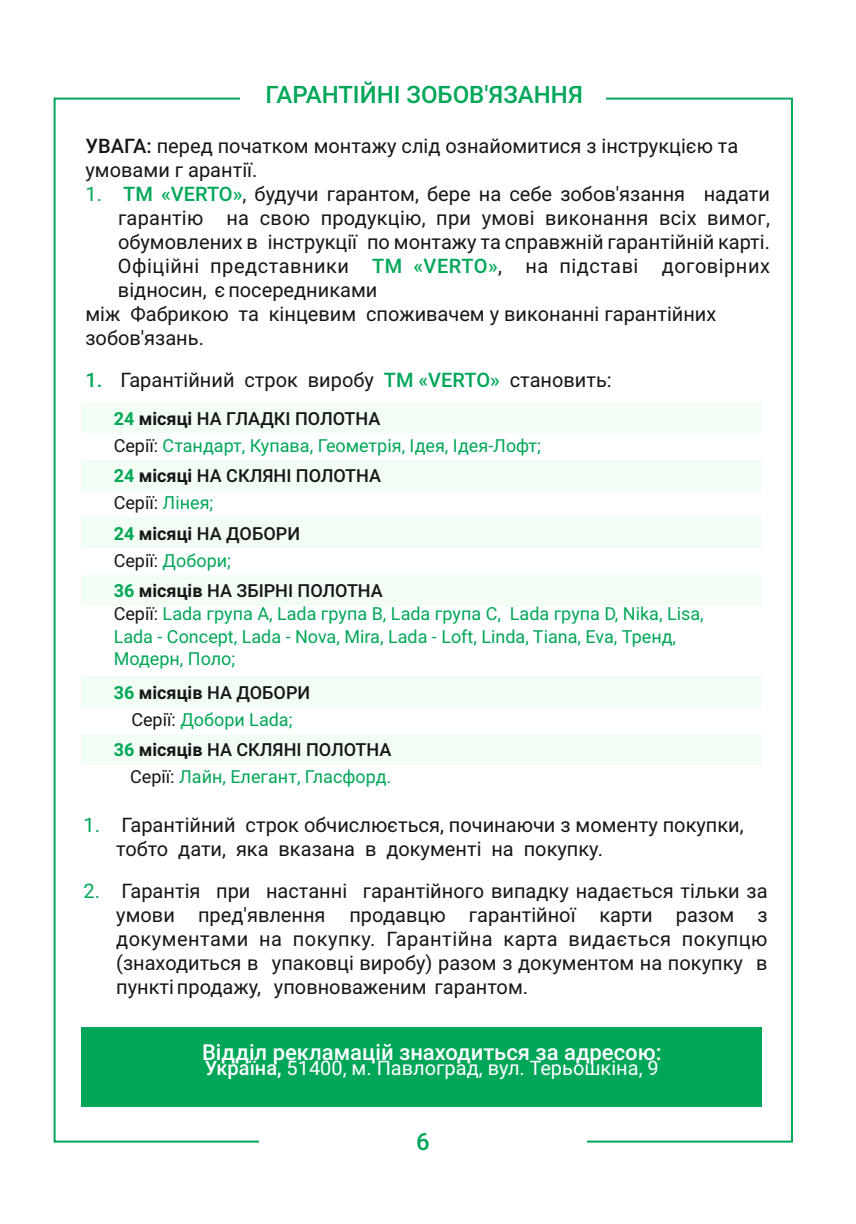
<style>
.page{position:relative;width:856px;height:1224px;background:#fff}
.page>*{position:absolute;margin:0;border:0;box-sizing:border-box;transform-origin:0 0}
.t1{font:500 24px "Roboto";color:#00a759}
.t2{font:500 22px "Roboto";color:#fff}
.t3{font:20px/24px "Roboto";color:#151616}
.t4{font:20px "Roboto";letter-spacing:.025em;color:#151616}
.t5{font:20px "Roboto";color:#fff}
.t6{font:18px/27px "Roboto";color:#00a759}
.t7{font:500 18px/27px "Roboto";color:#151616}
.s1{font-weight:500}
.s2{color:#00a759}
.s3{font-weight:500;color:#00a759}
.s4{font-weight:700}
.s5{font-weight:700;color:#151616}
.s6{font-weight:500;color:#151616}
.s7{color:#151616}
.s8{font-weight:700;color:#00a759}
.s9{font-weight:400}
.s10{font-weight:400;color:#00a759}
</style>
<div class="page">
<div style="left:81px;top:1028px;width:680px;height:79px;background:#00a759"></div>
<p class="t1" style="left:266px;top:85px;width:319px">ГАРАНТІЙНІ ЗОБОВ'ЯЗАННЯ</p>
<p class="t3" style="left:86px;top:136px;width:654px"><span class="s1">УВАГА:</span> перед початком монтажу слід ознайомитися з інструкцією та умовами г арантії.</p>
<p class="t3" style="left:86px;top:184px;width:686px"><span class="s2">1.</span> <span class="s3">ТМ «VERTO»</span>, будучи гарантом, бере на себе зобов'язання надати</p>
<p class="t3" style="left:118px;top:208px;width:653px">гарантію на свою продукцію, при умові виконання всіх вимог,</p>
<p class="t3" style="left:118px;top:232px;width:654px">обумовлених в інструкції по монтажу та справжній гарантійній карті.</p>
<p class="t4" style="left:118px;top:258px;width:654px">Офіційні представники <span class="s3">ТМ «VERTO»</span>, на підставі договірних</p>
<p class="t3" style="left:118px;top:280px;width:261px">відносин, є посередниками</p>
<p class="t3" style="left:85px;top:304px;width:632px">між Фабрикою та кінцевим споживачем у виконанні гарантійних</p>
<p class="t3" style="left:85px;top:328px;width:120px">зобов'язань.</p>
<p class="t3" style="left:85px;top:370px;width:528px"><span class="s3">1.</span> Гарантійний строк виробу <span class="s3">ТМ «VERTO»</span> становить:</p>
<p class="t6" style="left:114px;top:407px;width:429px"><span class="s4">24</span> <span class="s5">місяці</span> <span class="s6">НА ГЛАДКІ ПОЛОТНА<br></span><span class="s7">Серії:</span> Стандарт, Купава, Геометрія, Ідея, Ідея-Лофт;</p>
<p class="t7" style="left:114px;top:464px;width:269px"><span class="s8">24</span> <span class="s4">місяці</span> НА СКЛЯНІ ПОЛОТНА<br><span class="s9">Серії:</span> <span class="s10">Лінея;</span></p>
<p class="t7" style="left:114px;top:522px;width:188px"><span class="s8">24</span> <span class="s4">місяці</span> НА ДОБОРИ<br><span class="s9">Серії:</span> <span class="s10">Добори;</span></p>
<p class="t6" style="left:114px;top:581px;width:592px;line-height:22.6px"><span class="s4">36</span> <span class="s5">місяців</span> <span class="s6">НА ЗБІРНІ ПОЛОТНА<br></span><span class="s7">Серії:</span> Lada група А, Lada група B, Lada група С, Lada група D, Nika, Lisa, Lada - Concept, Lada - Nova, Mira, Lada - Loft, Linda, Tiana, Eva, Тренд, Модерн, Поло;</p>
<p class="t6" style="left:114px;top:681px;width:198px;text-align:center"><span class="s4">36</span> <span class="s5">місяців</span> <span class="s6">НА ДОБОРИ<br></span><span class="s7">Серії:</span> Добори Lada;</p>
<p class="t6" style="left:114px;top:738px;width:279px;text-align:right"><span class="s4">36</span> <span class="s5">місяців</span> <span class="s6">НА СКЛЯНІ ПОЛОТНА<br></span><span class="s7">Серії:</span> Лайн, Елегант, Гласфорд.</p>
<p class="t3" style="left:116px;top:815px;width:629px;text-indent:-33px"><span class="s2">1.</span> Гарантійний строк обчислюється, починаючи з моменту покупки, тобто дати, яка вказана в документі на покупку.</p>
<p class="t3" style="left:116px;top:881px;width:653px;text-align:justify;text-indent:-33px"><span class="s2">2.</span> Гарантія при настанні гарантійного випадку надається тільки за умови пред'явлення продавцю гарантійної карти разом з документами на покупку. Гарантійна карта видається покупцю (знаходиться в упаковці виробу) разом з документом на покупку в пункті продажу, уповноваженим гарантом.</p>
<p class="t2" style="left:202px;top:1043px;width:461px">Відділ рекламацій знаходиться за адресою:</p>
<p class="t5" style="left:205px;top:1060px;width:456px"><span class="s1">Україна,</span> 51400, м. Павлоград, вул. Терьошкіна, 9</p>
<p class="t1" style="left:416px;top:1132px;width:15px">6</p>
</div>
